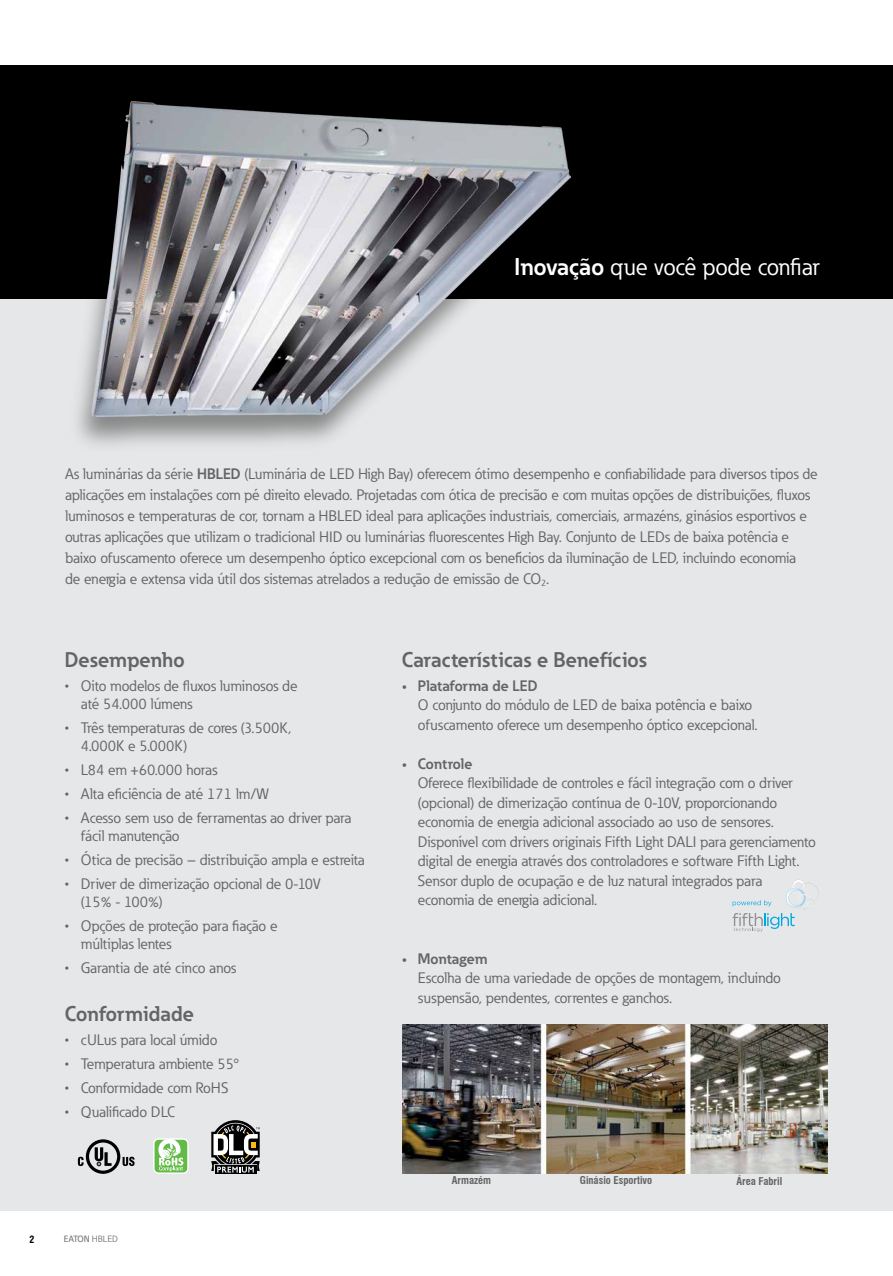
<style>
.page{position:relative;width:893px;height:1276px;background:#fff}
.page>*{position:absolute;margin:0;border:0;box-sizing:border-box;transform-origin:0 0}
.t1{font:24px "Eaton";letter-spacing:-.015em;color:#fff}
.t2{font:700 21px "Eaton";color:#626466}
.t3{font:15px/19.5px "Eaton";color:#626466}
.t4{font:15px/18px "Eaton";letter-spacing:-.02em;color:#626466}
.t5{font:700 15px "Eaton";color:#626466}
.t6{font:700 condensed 10.5px "Swiss 721 BT";color:#626466}
.t7{font:700 condensed 9.75px "Swiss 721 BT";color:#000}
.t8{font:500 9px "Eaton";letter-spacing:-.025em;color:#77787b}
.s1{font-weight:700}
.s2{font-weight:400}
</style>
<div class="page">
<div style="left:0;top:285px;width:893px;height:926px;background:#e6e7e8"></div>
<div style="left:0;top:65px;width:893px;height:234px;background:#000"></div>
<img style="left:77px;top:175px;width:494px;height:270px">
<img style="left:91px;top:101px;width:479px;height:316px">
<img style="left:402px;top:1024px;width:425px;height:149px">
<svg style="left:733px;top:880px;width:86px;height:51px"></svg>
<svg style="left:78px;top:1139px;width:57px;height:34px"></svg>
<svg style="left:153px;top:1138px;width:36px;height:35px"></svg>
<div style="left:155px;top:1139px;width:32px;height:33px;background:#62bb46;border-radius:4px"></div>
<svg style="left:153px;top:1138px;width:31px;height:33px"></svg>
<svg style="left:215px;top:1172px;width:41px;height:1px"></svg>
<svg style="left:211px;top:1120px;width:49px;height:52px;background:#6f6e6b"></svg>
<h1 class="t1" style="left:514px;top:252px;width:306px"><span class="s1">Inovação</span> que você pode confiar</h1>
<p class="t3" style="left:65px;top:464px;width:754px;line-height:21px">As luminárias da série <span class="s1">HBLED</span> (Luminária de LED High Bay) oferecem ótimo desempenho e confiabilidade para diversos tipos de aplicações em instalações com pé direito elevado. Projetadas com ótica de precisão e com muitas opções de distribuições, fluxos luminosos e temperaturas de cor, tornam a HBLED ideal para aplicações industriais, comerciais, armazéns, ginásios esportivos e outras aplicações que utilizam o tradicional HID ou luminárias fluorescentes High Bay. Conjunto de LEDs de baixa potência e baixo ofuscamento oferece um desempenho óptico excepcional com os benefícios da iluminação de LED, incluindo economia<br>de energia e extensa vida útil dos sistemas atrelados a redução de emissão de CO<sub>2</sub>.</p>
<h2 class="t2" style="left:65px;top:646px;width:121px">Desempenho</h2>
<p class="t3" style="left:81px;top:677px;width:218px;line-height:18px;text-indent:-16px">• Oito modelos de fluxos luminosos de até 54.000 lúmens</p>
<p class="t4" style="left:81px;top:719px;width:212px;text-indent:-16px">• Três temperaturas de cores (3.500K,<br>4.000K e 5.000K)</p>
<p class="t3" style="left:65px;top:760px;width:154px">• L84 em +60.000 horas</p>
<p class="t3" style="left:65px;top:784px;width:206px">• Alta eficiência de até 171 lm/W</p>
<p class="t3" style="left:81px;top:809px;width:272px;line-height:18px;text-indent:-16px">• Acesso sem uso de ferramentas ao driver para fácil manutenção</p>
<p class="t3" style="left:65px;top:850px;width:301px">• Ótica de precisão – distribuição ampla e estreita</p>
<p class="t3" style="left:81px;top:875px;width:241px;line-height:18px;text-indent:-16px">• Driver de dimerização opcional de 0-10V (15% - 100%)</p>
<p class="t3" style="left:81px;top:917px;width:198px;line-height:18px;text-indent:-16px">• Opções de proteção para fiação e múltiplas lentes</p>
<p class="t3" style="left:65px;top:958px;width:173px">• Garantia de até cinco anos</p>
<h2 class="t2" style="left:65px;top:1000px;width:131px">Conformidade</h2>
<p class="t3" style="left:65px;top:1030px;width:154px">• cULus para local úmido</p>
<p class="t3" style="left:65px;top:1054px;width:176px">• Temperatura ambiente 55°</p>
<p class="t3" style="left:65px;top:1078px;width:165px">• Conformidade com RoHS</p>
<p class="t3" style="left:65px;top:1102px;width:112px">• Qualificado DLC</p>
<p class="t7" style="left:30px;top:1233px;width:6px">2</p>
<p class="t8" style="left:64px;top:1233px;width:56px">EATON <span class="s2">HBLED</span></p>
<h2 class="t2" style="left:402px;top:646px;width:247px">Características e Benefícios</h2>
<p class="t5" style="left:402px;top:676px;width:137px">• Plataforma de LED</p>
<p class="t3" style="left:418px;top:695px;width:341px">O conjunto do módulo de LED de baixa potência e baixo ofuscamento oferece um desempenho óptico excepcional.</p>
<p class="t5" style="left:402px;top:754px;width:72px">• Controle</p>
<p class="t3" style="left:418px;top:773px;width:400px">Oferece flexibilidade de controles e fácil integração com o driver (opcional) de dimerização contínua de 0-10V, proporcionando economia de energia adicional associado ao uso de sensores.<br>Disponível com drivers originais Fifth Light DALI para gerenciamento digital de energia através dos controladores e software Fifth Light.<br>Sensor duplo de ocupação e de luz natural integrados para economia de energia adicional.</p>
<p class="t5" style="left:402px;top:949px;width:87px">• Montagem</p>
<p class="t3" style="left:418px;top:968px;width:365px">Escolha de uma variedade de opções de montagem, incluindo suspensão, pendentes, correntes e ganchos.</p>
<p class="t6" style="left:452px;top:1174px;width:41px">Armazém</p>
<p class="t6" style="left:580px;top:1174px;width:74px">Ginásio Esportivo</p>
<p class="t6" style="left:736px;top:1175px;width:47px">Área Fabril</p>
</div>
